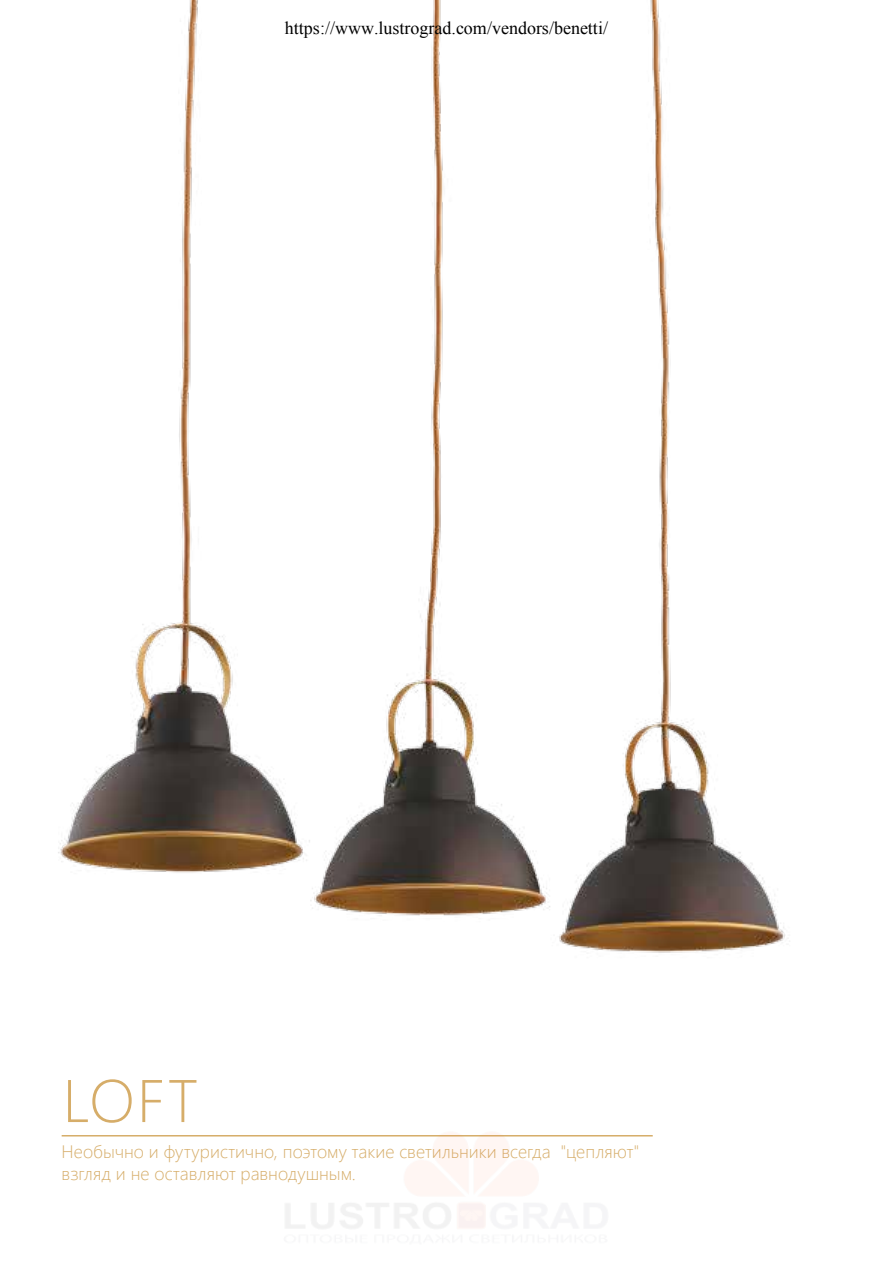
<style>
.page{position:relative;width:893px;height:1263px;background:#fff}
.page>*{position:absolute;margin:0;border:0;box-sizing:border-box;transform-origin:0 0}
.t1{font:300 60px "Segoe UI";color:#d6ad69}
.t2{font:300 18px/21.6px "Segoe UI";color:#d6ad69}
.t3{font:18px "Times New Roman";color:#000}
</style>
<div class="page">
<img style="left:58px;top:0;width:727px;height:1137px">
<hr style="left:62px;top:1135px;width:591px;height:1px;background:#d6ad69">
<img style="left:283px;top:1130px;width:327px;height:99px">
<p class="t3" style="left:285px;top:18px;width:324px">https://www.lustrograd.com/vendors/benetti/</p>
<h1 class="t1" style="left:63px;top:1044px;width:137px">LOFT</h1>
<p class="t2" style="left:62px;top:1139px;width:579px">Необычно и футуристично, поэтому такие светильники всегда "цепляют" взгляд и не оставляют равнодушным.</p>
</div>
